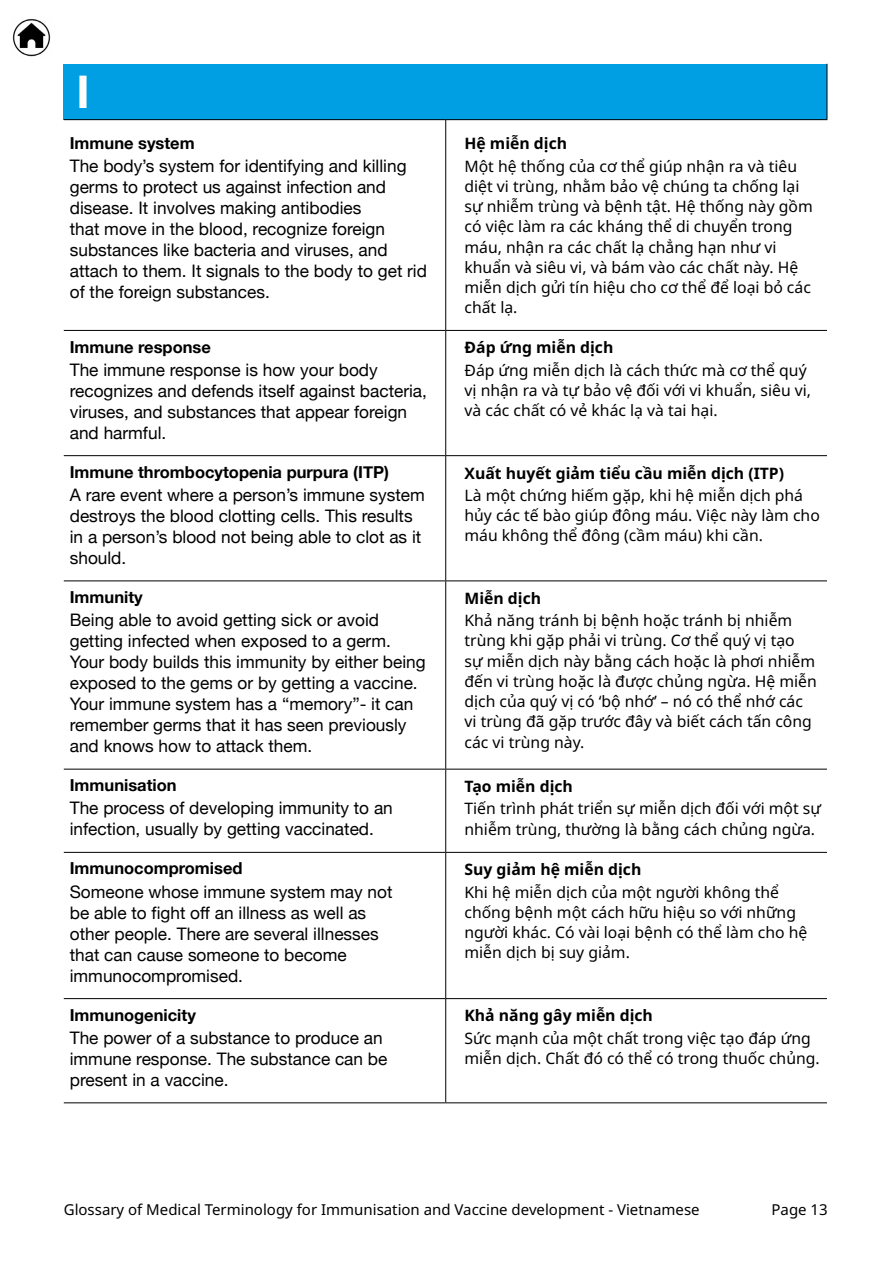
<style>
.page{position:relative;width:893px;height:1263px;background:#fff}
.page>*{position:absolute;margin:0;border:0;box-sizing:border-box;transform-origin:0 0}
.t1{font:700 45px "Helvetica Neue";color:#fff}
.Eng_Text{font:17.25px/21px "Helvetica Neue";color:#000}
.Eng_Sub{font:700 16.5px "Helvetica Neue";color:#000}
.Lang_Text{font:15.75px/20.2px "Noto Sans";color:#000}
.Lang_Sub{font:700 15.75px "Noto Sans";color:#000}
.t2{font:15px "Noto Sans";color:#000}
</style>
<div class="page">
<img style="left:12px;top:19px;width:39px;height:38px">
<div style="left:64px;top:64px;width:763px;height:56px;background:#009fe3"></div>
<hr style="left:827px;top:64px;width:1px;height:55px;background:#000">
<hr style="left:64px;top:119px;width:382px;height:1px;background:#000">
<hr style="left:446px;top:119px;width:381px;height:1px;background:#000">
<hr style="left:64px;top:330px;width:382px;height:1px;background:#000">
<hr style="left:446px;top:330px;width:381px;height:1px;background:#000">
<hr style="left:64px;top:455px;width:382px;height:1px;background:#000">
<hr style="left:446px;top:455px;width:381px;height:1px;background:#000">
<hr style="left:64px;top:580px;width:382px;height:1px;background:#000">
<hr style="left:446px;top:580px;width:381px;height:1px;background:#000">
<hr style="left:64px;top:769px;width:382px;height:1px;background:#000">
<hr style="left:446px;top:769px;width:381px;height:1px;background:#000">
<hr style="left:64px;top:852px;width:382px;height:1px;background:#000">
<hr style="left:446px;top:852px;width:381px;height:1px;background:#000">
<hr style="left:64px;top:998px;width:382px;height:1px;background:#000">
<hr style="left:446px;top:998px;width:381px;height:1px;background:#000">
<hr style="left:64px;top:1102px;width:382px;height:1px;background:#000">
<hr style="left:446px;top:1102px;width:381px;height:1px;background:#000">
<hr style="left:445px;top:120px;width:1px;height:210px;background:#000">
<hr style="left:445px;top:331px;width:1px;height:124px;background:#000">
<hr style="left:445px;top:456px;width:1px;height:124px;background:#000">
<hr style="left:445px;top:581px;width:1px;height:188px;background:#000">
<hr style="left:445px;top:769px;width:1px;height:83px;background:#000">
<hr style="left:445px;top:853px;width:1px;height:145px;background:#000">
<hr style="left:445px;top:999px;width:1px;height:103px;background:#000">
<p class="t1" style="left:77px;top:56px;width:15px">I</p>
<p class="Eng_Sub" style="left:70px;top:130px;width:126px">Immune system</p>
<p class="Eng_Text" style="left:70px;top:156px;width:359px">The body s’ system for identifying and killing germs to protect us against infection and disease It. involves making antibodies<br>that move in the blood, recognize foreign substances like bacteria and viruses, and attach to them It. signals to the body to get rid of the foreign substances.</p>
<p class="Eng_Sub" style="left:70px;top:334px;width:143px">Immune response</p>
<p class="Eng_Text" style="left:70px;top:360px;width:359px">The immune response is how your body recognizes and defends itself against bacteria, viruses, and substances that appear foreign and harmful.</p>
<p class="Eng_Sub" style="left:70px;top:459px;width:321px">Immune thrombocytopenia purpura (ITP(</p>
<p class="Eng_Text" style="left:70px;top:485px;width:357px">A rare event where a person s’ immune system destroys the blood clotting cells. This results in a person s’ blood not being able to clot as it should.</p>
<p class="Eng_Sub" style="left:70px;top:584px;width:74px">Immunity</p>
<p class="Eng_Text" style="left:70px;top:610px;width:357px">Being able to avoid getting sick or avoid getting infected when exposed to a germ.<br>Your body builds this immunity by either being exposed to the gems or by getting a vaccine.<br>Your immune system has a “memory i t-” can remember germs that it has seen previously and knows how to attack them.</p>
<p class="Eng_Sub" style="left:70px;top:772px;width:108px">Immunisation</p>
<p class="Eng_Text" style="left:70px;top:799px;width:325px">The process of developing immunity to an infection, usually by getting vaccinated.</p>
<p class="Eng_Sub" style="left:70px;top:856px;width:174px">Immunocompromised</p>
<p class="Eng_Text" style="left:70px;top:882px;width:324px">Someone whose immune system may not be able to fight off an illness as well as other people. There are several illnesses that can cause someone to become immunocompromised.</p>
<p class="Eng_Sub" style="left:70px;top:1002px;width:128px">Immunogenicity</p>
<p class="Eng_Text" style="left:70px;top:1028px;width:319px">The power of a substance to produce an immune response. The substance can be present in a vaccine.</p>
<p class="Lang_Sub" style="left:464px;top:132px;width:104px">Hệ miễn dịch</p>
<p class="Lang_Text" style="left:464px;top:156px;width:350px">Một hệ thống của cơ thể giúp nhận ra và tiêu diệt vi trùng, nhằm bảo vệ chúng ta chống lại sự nhiễm trùng và bệnh tật. Hệ thống này gồm có việc làm ra các kháng thể di chuyển trong máu, nhận ra các chất lạ chẳng hạn như vi khuẩn và siêu vi, và bám vào các chất này. Hệ miễn dịch gửi tín hiệu cho cơ thể để loại bỏ các chất lạ.</p>
<p class="Lang_Sub" style="left:464px;top:336px;width:150px">Đáp ứng miễn dịch</p>
<p class="Lang_Text" style="left:464px;top:360px;width:348px">Đáp ứng miễn dịch là cách thức mà cơ thể quý vị nhận ra và tự bảo vệ đối với vi khuẩn, siêu vi, và các chất có vẻ khác lạ và tai hại.</p>
<p class="Lang_Sub" style="left:464px;top:462px;width:321px">Xuất huyết giảm tiểu cầu miễn dịch (ITP(</p>
<p class="Lang_Text" style="left:464px;top:485px;width:357px">Là một chứng hiếm gặp, khi hệ miễn dịch phá hủy các tế bào giúp đông máu. Việc này làm cho máu không thể đông (cầm máu) khi cần.</p>
<p class="Lang_Sub" style="left:464px;top:587px;width:78px">Miễn dịch</p>
<p class="Lang_Text" style="left:464px;top:611px;width:354px">Khả năng tránh bị bệnh hoặc tránh bị nhiễm trùng khi gặp phải vi trùng. Cơ thể quý vị tạo sự miễn dịch này bằng cách hoặc là phơi nhiễm đến vi trùng hoặc là được chủng ngừa. Hệ miễn dịch của quý vị có ‘bộ nhớ’ – nó có thể nhớ các vi trùng đã gặp trước đây và biết cách tấn công các vi trùng này.</p>
<p class="Lang_Sub" style="left:464px;top:775px;width:110px">Tạo miễn dịch</p>
<p class="Lang_Text" style="left:464px;top:799px;width:358px">Tiến trình phát triển sự miễn dịch đối với một sự nhiễm trùng, thường là bằng cách chủng ngừa.</p>
<p class="Lang_Sub" style="left:464px;top:858px;width:178px">Suy giảm hệ miễn dịch</p>
<p class="Lang_Text" style="left:464px;top:882px;width:344px">Khi hệ miễn dịch của một người không thể chống bệnh một cách hữu hiệu so với những người khác. Có vài loại bệnh có thể làm cho hệ miễn dịch bị suy giảm.</p>
<p class="Lang_Sub" style="left:464px;top:1004px;width:190px">Khả năng gây miễn dịch</p>
<p class="Lang_Text" style="left:464px;top:1028px;width:357px">Sức mạnh của một chất trong việc tạo đáp ứng miễn dịch. Chất đó có thể có trong thuốc chủng.</p>
<p class="t2" style="left:64px;top:1199px;width:637px">Glossary of Medical Terminology for Immunisation and Vaccine development - Vietnamese</p>
<p class="t2" style="left:771px;top:1199px;width:58px">Page 13</p>
</div>
